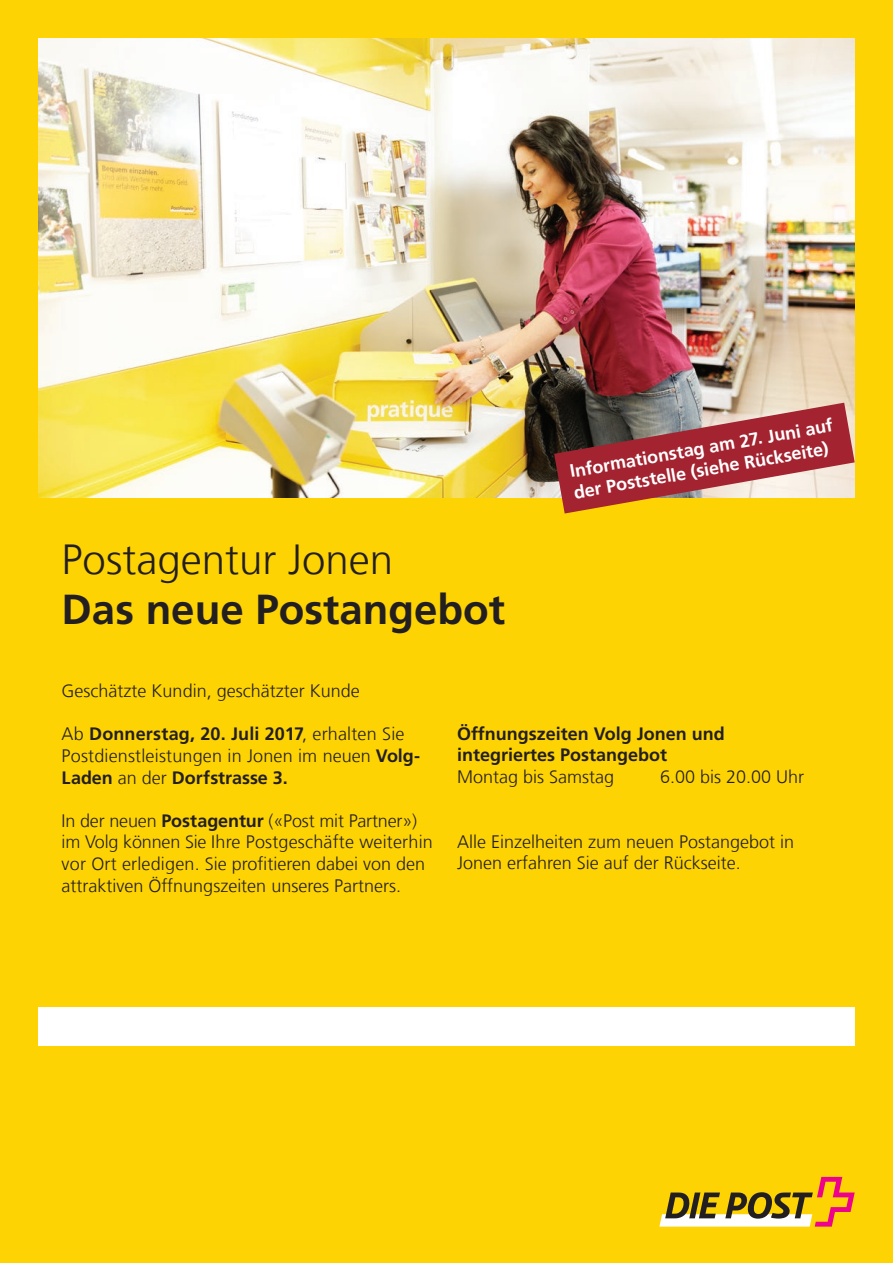
<style>
.page{position:relative;width:893px;height:1263px;background:#fed304}
.page>*{position:absolute;margin:0;border:0;box-sizing:border-box;transform-origin:0 0}
.t1{font:700 42px "Frutiger";color:#231f20}
.t2{font:300 42px "Frutiger";color:#231f20}
.t3{font:300 18px/21.6px "Frutiger";color:#231f20}
.t4{font:700 18px/21.6px "Frutiger";color:#fff}
.t5{font:700 18px/21.6px "Frutiger";color:#231f20}
.s1{font-weight:700}
</style>
<div class="page">
<div style="left:38px;top:1008px;width:817px;height:38px;background:#fff"></div>
<img style="left:38px;top:38px;width:817px;height:459px">
<svg style="left:659px;top:1177px;width:196px;height:49px"></svg>
<svg style="left:554px;top:403px;width:301px;height:110px;background:#ac604c"></svg>
<h1 class="t2" style="left:62px;top:535px;width:333px">Postagentur Jonen</h1>
<h1 class="t1" style="left:62px;top:585px;width:445px">Das neue Postangebot</h1>
<p class="t4" style="left:568px;top:461px;width:268px;rotate:-10deg">Informationstag am 27. Juni auf der Poststelle (siehe Rückseite)</p>
<p class="t3" style="left:62px;top:680px;width:300px">Geschätzte Kundin, geschätzter Kunde</p>
<p class="t3" style="left:62px;top:723px;width:360px">Ab <span class="s1">Donnerstag, 20. Juli 2017</span>, erhalten Sie<br>Postdienstleistungen in Jonen im neuen <span class="s1">Volg-<br>Laden</span> an der <span class="s1">Dorfstrasse 3.</span></p>
<p class="t3" style="left:62px;top:810px;width:373px">In der neuen <span class="s1">Postagentur</span> («Post mit Partner») im Volg können Sie Ihre Postgeschäfte weiterhin vor Ort erledigen. Sie profitieren dabei von den attraktiven Öffnungszeiten unseres Partners.</p>
<p class="t5" style="left:457px;top:723px;width:269px">Öffnungszeiten Volg Jonen und integriertes Postangebot</p>
<p class="t3" style="left:457px;top:766px;width:159px">Montag bis Samstag</p>
<p class="t3" style="left:660px;top:766px;width:146px">6.00 bis 20.00 Uhr</p>
<p class="t3" style="left:457px;top:831px;width:339px">Alle Einzelheiten zum neuen Postangebot in<br>Jonen erfahren Sie auf der Rückseite.</p>
</div>
